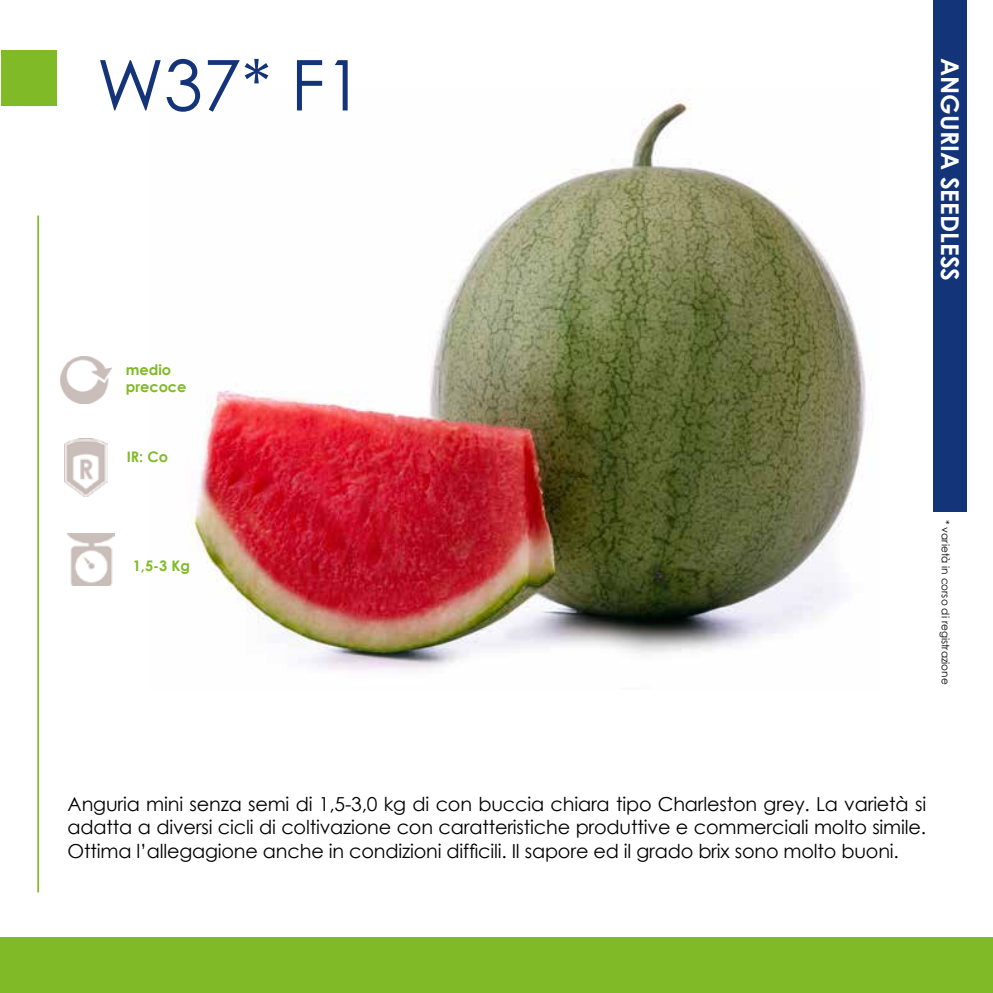
<style>
.page{position:relative;width:993px;height:993px;background:#fff}
.page>*{position:absolute;margin:0;border:0;box-sizing:border-box;transform-origin:0 0}
.t1{font:70px "Century Gothic";color:#133478}
.t2{font:700 24.5px "Century Gothic";color:#fff}
.t3{font:19.25px/23.1px "Century Gothic";letter-spacing:-.01em;color:#000;text-align:justify}
.t4{font:700 14.53px/17.5px "Century Gothic";color:#80ba27}
.t5{font:10.5px "Century Gothic";color:#000}
</style>
<div class="page">
<img style="left:189px;top:89px;width:677px;height:582px">
<hr style="left:37px;top:215px;width:2px;height:677px;background:#80ba27">
<div style="left:932px;top:0;width:34px;height:511px;background:#133478"></div>
<div style="left:1px;top:50px;width:55px;height:55px;background:#80ba27"></div>
<div style="left:1px;top:937px;width:991px;height:55px;background:#80ba27"></div>
<img style="left:61px;top:356px;width:50px;height:47px">
<img style="left:65px;top:438px;width:43px;height:58px">
<img style="left:68px;top:533px;width:46px;height:52px">
<h1 class="t1" style="left:97px;top:36px;width:268px">W37* F1</h1>
<p class="t4" style="left:126px;top:360px;width:62px">medio precoce</p>
<p class="t4" style="left:127px;top:447px;width:43px">IR: Co</p>
<p class="t4" style="left:133px;top:557px;width:59px">1,5-3 Kg</p>
<p class="t2" style="left:965px;top:58px;width:224px;rotate:90deg">ANGURIA SEEDLESS</p>
<p class="t5" style="left:952px;top:520px;width:166px;rotate:90deg">* varietà in corso di registrazione</p>
<p class="t3" style="left:68px;top:792px;width:859px">Anguria mini senza semi di 1,5-3,0 kg di con buccia chiara tipo Charleston grey. La varietà si adatta a diversi cicli di coltivazione con caratteristiche produttive e commerciali molto simile.<br>Ottima l’allegagione anche in condizioni difficili. Il sapore ed il grado brix sono molto buoni.</p>
</div>
